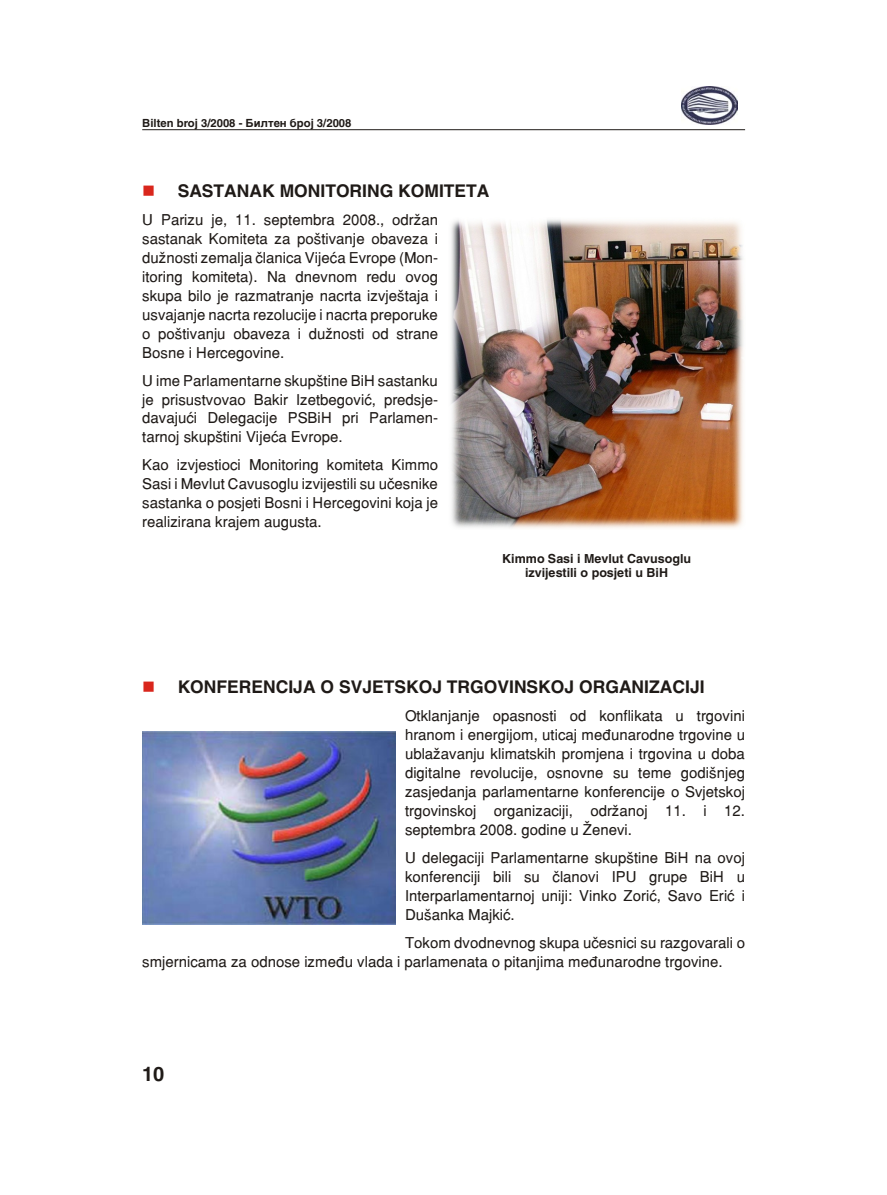
<style>
.page{position:relative;width:887px;height:1195px;background:#fff}
.page>*{position:absolute;margin:0;border:0;box-sizing:border-box;transform-origin:0 0}
.t1{font:700 20px "H Sans";color:#1f1a17}
.t2{font:700 17.5px "H Sans";color:#1f1a17}
.t3{font:15px/19px "Switzerland BH";color:#1f1a17;text-align:justify}
.t4{font:700 12.5px/14.6px "H Sans";color:#1f1a17;text-align:center}
.t5{font:700 11.25px "H Sans";color:#1f1a17}
.s1{font-family:"C Helv"}
.s2{color:#d9261c}
</style>
<div class="page">
<hr style="left:142px;top:129px;width:602px;height:1px;background:#1f1a17">
<img style="left:681px;top:86px;width:55px;height:38px">
<img style="left:451px;top:219px;width:293px;height:310px">
<img style="left:142px;top:731px;width:253px;height:193px">
<p class="t5" style="left:142px;top:118px;width:210px">Bilten broj 3/2008 - <span class="s1">Bilten broj 3/2008</span></p>
<p class="t2" style="left:142px;top:183px;width:349px"><span class="s2">■</span> SASTANAK MON I TOR ING KOMITETA</p>
<p class="t3" style="left:142px;top:211px;width:297px">U Parizu je, 11. septembra 2008., odr`an sastanak Komiteta za po{tivanje obaveza i du`nosti zemalja ~lanica Vije}a Evrope (Mon - i tor ing komiteta). Na dnevnom redu ovog skupa bilo je razmatranje nacrta izvje{taja i usvajanje nacrta rezolucije i nacrta preporuke o po{tivanju obaveza i du`nosti od strane Bosne i Hercegovine.</p>
<p class="t3" style="left:142px;top:372px;width:297px">U ime Parlamentarne skup{tine BiH sastanku je prisustvovao Bakir Izetbegovi}, predsje&shy;davaju}i Delegacije PSBiH pri Parlamen&shy;tarnoj skup{tini Vije}a Evrope.</p>
<p class="t3" style="left:142px;top:457px;width:297px">Kao izvjestioci Mon i tor ing komiteta Kimmo Sasi i Mevlut Cavusoglu izvijestili su u~esnike sastanka o posjeti Bosni i Hercegovini koja je realizirana krajem augusta.</p>
<p class="t4" style="left:502px;top:552px;width:190px">Kimmo Sasi i Mevlut Cavusoglu izvijestili o posjeti u BiH</p>
<p class="t2" style="left:142px;top:680px;width:563px"><span class="s2">■</span> KONFERENCIJA O SVJETSKOJ TRGOVINSKOJ ORGANIZACIJI</p>
<p class="t3" style="left:405px;top:708px;width:341px">Otklanjanje opasnosti od konflikata u trgovini hranom i energijom, uticaj me|unarodne trgovine u ubla`avanju klimatskih promjena i trgovina u doba digitalne revolucije, osnovne su teme godi{njeg zasjedanja parlamentarne konferencije o Svjetskoj trgovinskoj organizaciji, odr`anoj 11. i 12. septembra 2008. godine u @enevi.</p>
<p class="t3" style="left:405px;top:850px;width:341px">U delegaciji Parlamentarne skup{tine BiH na ovoj konferenciji bili su ~lanovi IPU grupe BiH u Interparlamentarnoj uniji: Vinko Zori}, Savo Eri} i Du{anka Majki}.</p>
<p class="t3" style="left:142px;top:934px;width:604px;text-indent:263px">Tokom dvodnevnog skupa u~esnici su razgovarali o smjernicama za odnose izme|u vlada i parlamenata o pitanjima me|unarodne trgovine.</p>
<h1 class="t1" style="left:142px;top:1066px;width:24px">10</h1>
</div>
